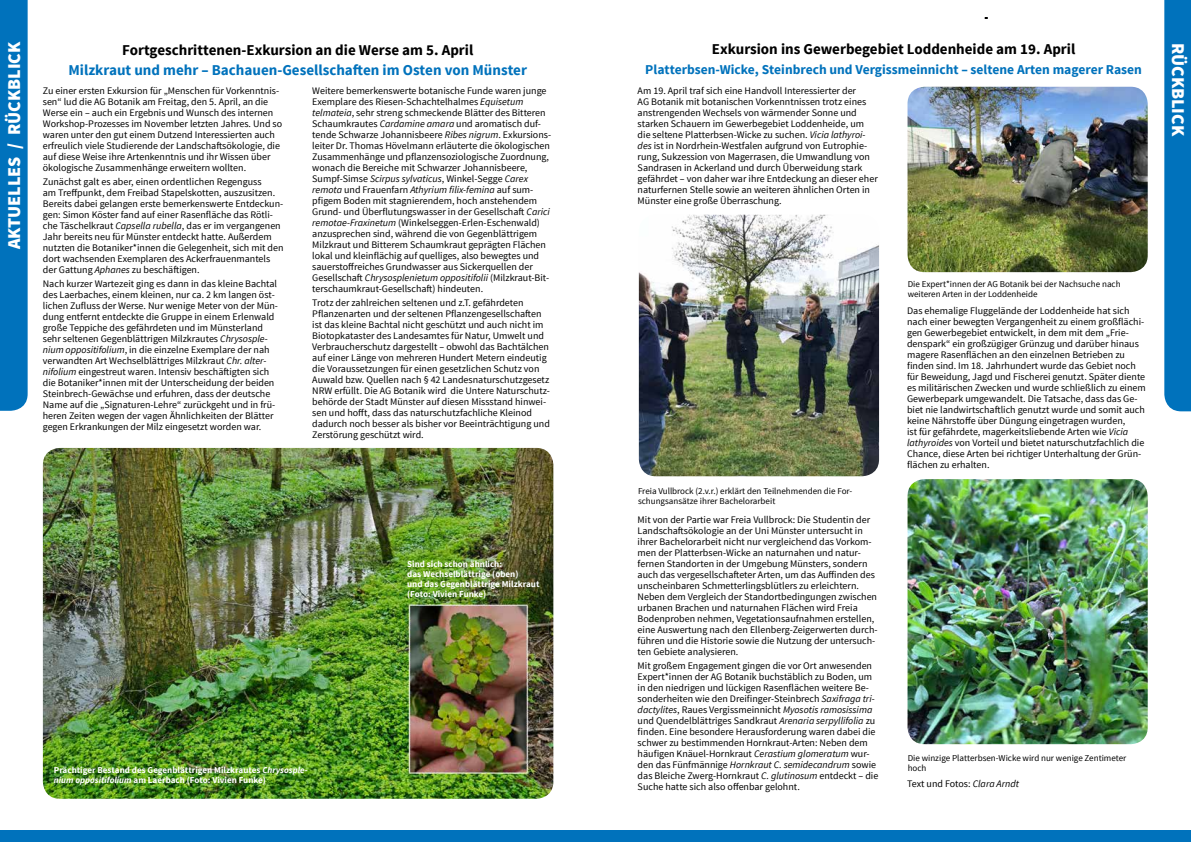
<style>
.page{position:relative;width:1191px;height:842px;background:#fff}
.page>*{position:absolute;margin:0;border:0;box-sizing:border-box;transform-origin:0 0}
.t1{font:900 18px "Source Sans Pro";color:#fff}
.t2{font:700 15px "Source Sans Pro";color:#000}
.t3{font:700 15px "Source Sans Pro";color:#0072bc}
.t4{font:700 13.5px "Source Sans Pro";color:#0072bc}
.t5{font:10px/11px "Source Sans Pro";color:#000}
.t6{font:9px/10px "Source Sans Pro";color:#000}
.t7{font:700 9px/10px "Source Sans Pro";color:#fff}
.s1{font-style:italic}
</style>
<div class="page">
<div style="left:0;top:831px;width:1191px;height:11px;background:#0072bc"></div>
<div style="left:0;top:0;width:28px;height:411px;background:#0072bc"></div>
<div style="left:1164px;top:0;width:27px;height:411px;background:#0072bc"></div>
<img style="left:43px;top:448px;width:510px;height:351px">
<img style="left:639px;top:215px;width:240px;height:261px">
<img style="left:907px;top:479px;width:240px;height:265px">
<img style="left:907px;top:87px;width:240px;height:185px">
<h1 class="t1" style="left:3px;top:249px;width:208px;rotate:-90deg">AKTUELLES / RÜCKBLICK</h1>
<h1 class="t1" style="left:1189px;top:43px;width:94px;rotate:90deg">RÜCKBLICK</h1>
<h2 class="t2" style="left:712px;top:39px;width:365px">Exkursion ins Gewerbegebiet Loddenheide am 19. April</h2>
<h3 class="t4" style="left:645px;top:61px;width:498px">Platterbsen-Wicke, Steinbrech und Vergissmeinnicht – seltene Arten magerer Rasen</h3>
<h2 class="t2" style="left:122px;top:41px;width:353px">Fortgeschrittenen-Exkursion an die Werse am 5. April</h2>
<h2 class="t3" style="left:68px;top:61px;width:460px">Milzkraut und mehr – Bachauen-Gesellschaften im Osten von Münster</h2>
<p class="t5" style="left:43px;top:86px;width:241px">Zu einer ersten Exkursion für „Menschen für Vorkenntnis&shy;sen“ lud die AG Botanik am Freitag, den 5. April, an die Werse ein – auch ein Ergebnis und Wunsch des internen Workshop-Prozesses im November letzten Jahres. Und so waren unter den gut einem Dutzend Interessierten auch erfreulich viele Studierende der Landschaftsökologie, die auf diese Weise ihre Artenkenntnis und ihr Wissen über ökologische Zusammenhänge erweitern wollten.</p>
<p class="t5" style="left:43px;top:177px;width:242px">Zunächst galt es aber, einen ordentlichen Regenguss<br>am Treffpunkt, dem Freibad Stapelskotten, auszusitzen.<br>Bereits dabei gelangen erste bemerkenswerte Entdeckun&shy;gen: Simon Köster fand auf einer Rasenfläche das Rötli&shy;che Täschelkraut <span class="s1">Capsella rubella</span>, das er im vergangenen Jahr bereits neu für Münster entdeckt hatte. Außerdem nutzten die Botaniker*innen die Gelegenheit, sich mit den dort wachsenden Exemplaren des Ackerfrauenmantels der Gattung <span class="s1">Aphanes</span> zu beschäftigen.</p>
<p class="t5" style="left:43px;top:279px;width:237px">Nach kurzer Wartezeit ging es dann in das kleine Bachtal des Laerbaches, einem kleinen, nur ca. 2 km langen öst&shy;lichen Zufluss der Werse. Nur wenige Meter von der Mün&shy;dung entfernt entdeckte die Gruppe in einem Erlenwald große Teppiche des gefährdeten und im Münsterland sehr seltenen Gegenblättrigen Milzkrautes <span class="s1">Chrysosple&shy;nium oppositifolium</span>, in die einzelne Exemplare der nah verwandten Art Wechselblättriges Milzkraut <span class="s1">Chr. alter&shy;nifolium</span> eingestreut waren. Intensiv beschäftigten sich die Botaniker*innen mit der Unterscheidung der beiden Steinbrech-Gewächse und erfuhren, dass der deutsche Name auf die „Signaturen-Lehre“ zurückgeht und in frü&shy;heren Zeiten wegen der vagen Ähnlichkeiten der Blätter gegen Erkrankungen der Milz eingesetzt worden war.</p>
<p class="t5" style="left:637px;top:86px;width:242px">Am 19. April traf sich eine Handvoll Interessierter der<br>AG Botanik mit botanischen Vorkenntnissen trotz eines anstrengenden Wechsels von wärmender Sonne und starken Schauern im Gewerbegebiet Loddenheide, um die seltene Platterbsen-Wicke zu suchen. <span class="s1">Vicia lathyroi&shy;des</span> ist in Nordrhein-Westfalen aufgrund von Eutrophie&shy;rung, Sukzession von Magerrasen, die Umwandlung von Sandrasen in Ackerland und durch Überweidung stark gefährdet – von daher war ihre Entdeckung an dieser eher naturfernen Stelle sowie an weiteren ähnlichen Orten in Münster eine große Überraschung.</p>
<p class="t5" style="left:312px;top:86px;width:240px">Weitere bemerkenswerte botanische Funde waren junge Exemplare des Riesen-Schachtelhalmes <span class="s1">Equisetum telmateia</span>, sehr streng schmeckende Blätter des Bitteren Schaumkrautes <span class="s1">Cardamine amara</span> und aromatisch duf&shy;tende Schwarze Johannisbeere <span class="s1">Ribes nigrum</span>. Exkursions&shy;leiter Dr. Thomas Hövelmann erläuterte die ökologischen Zusammenhänge und pflanzensoziologische Zuordnung, wonach die Bereiche mit Schwarzer Johannisbeere, Sumpf-Simse <span class="s1">Scirpus sylvaticus</span>, Winkel-Segge <span class="s1">Carex remota</span> und Frauenfarn <span class="s1">Athyrium filix-femina</span> auf sum&shy;pfigem Boden mit stagnierendem, hoch anstehendem Grund- und Überflutungswasser in der Gesellschaft <span class="s1">Carici remotae-Fraxinetum</span> (Winkelseggen-Erlen-Eschenwald) anzusprechen sind, während die von Gegenblättrigem Milzkraut und Bitterem Schaumkraut geprägten Flächen lokal und kleinflächig auf quelliges, also bewegtes und sauerstoffreiches Grundwasser aus Sickerquellen der Gesellschaft <span class="s1">Chrysosplenietum oppositifolii</span> (Milzkraut-Bit&shy;terschaumkraut-Gesellschaft) hindeuten.</p>
<p class="t5" style="left:312px;top:298px;width:239px">Trotz der zahlreichen seltenen und z.T. gefährdeten Pflanzenarten und der seltenen Pflanzengesellschaften ist das kleine Bachtal nicht geschützt und auch nicht im Biotopkataster des Landesamtes für Natur, Umwelt und Verbraucherschutz dargestellt – obwohl das Bachtälchen auf einer Länge von mehreren Hundert Metern eindeutig die Voraussetzungen für einen gesetzlichen Schutz von Auwald bzw. Quellen nach § 42 Landesnaturschutzgesetz NRW erfüllt. Die AG Botanik wird die Untere Naturschutz&shy;behörde der Stadt Münster auf diesen Missstand hinwei&shy;sen und hofft, dass das naturschutzfachliche Kleinod dadurch noch besser als bisher vor Beeinträchtigung und Zerstörung geschützt wird.</p>
<p class="t6" style="left:907px;top:279px;width:214px">Die Expert*innen der AG Botanik bei der Nachsuche nach weiteren Arten in der Loddenheide</p>
<p class="t5" style="left:907px;top:306px;width:240px">Das ehemalige Fluggelände der Loddenheide hat sich nach einer bewegten Vergangenheit zu einem großflächi&shy;gen Gewerbegebiet entwickelt, in dem mit dem „Frie&shy;denspark“ ein großzügiger Grünzug und darüber hinaus magere Rasenflächen an den einzelnen Betrieben zu finden sind. Im 18. Jahrhundert wurde das Gebiet noch für Beweidung, Jagd und Fischerei genutzt. Später diente es militärischen Zwecken und wurde schließlich zu einem Gewerbepark umgewandelt. Die Tatsache, dass das Ge&shy;biet nie landwirtschaftlich genutzt wurde und somit auch keine Nährstoffe über Düngung eingetragen wurden,<br>ist für gefährdete, magerkeitsliebende Arten wie <span class="s1">Vicia lathyroides</span> von Vorteil und bietet naturschutzfachlich die Chance, diese Arten bei richtiger Unterhaltung der Grün&shy;flächen zu erhalten.</p>
<p class="t7" style="left:54px;top:765px;width:255px">Prächtiger Bestand des Gegenblättrigen Milzkrautes <span class="s1">Chrysosple&shy;nium oppositifolium</span> am Laerbach (Foto: Vivien Funke)</p>
<p class="t7" style="left:407px;top:559px;width:134px">Sind sich schon ähnlich:<br>das Wechselblättrige (oben)<br>und das Gegenblättrige Milzkraut (Foto: Vivien Funke)</p>
<p class="t6" style="left:638px;top:486px;width:216px">Freia Vullbrock (2.v.r.) erklärt den Teilnehmenden die For&shy;schungsansätze ihrer Bachelorarbeit</p>
<p class="t5" style="left:637px;top:515px;width:241px">Mit von der Partie war Freia Vullbrock: Die Studentin der Landschaftsökologie an der Uni Münster untersucht in ihrer Bachelorarbeit nicht nur vergleichend das Vorkom&shy;men der Platterbsen-Wicke an naturnahen und natur&shy;fernen Standorten in der Umgebung Münsters, sondern auch das vergesellschafteter Arten, um das Auffinden des unscheinbaren Schmetterlingsblütlers zu erleichtern.<br>Neben dem Vergleich der Standortbedingungen zwischen urbanen Brachen und naturnahen Flächen wird Freia Bodenproben nehmen, Vegetationsaufnahmen erstellen, eine Auswertung nach den Ellenberg-Zeigerwerten durch&shy;führen und die Historie sowie die Nutzung der untersuch&shy;ten Gebiete analysieren.</p>
<p class="t5" style="left:637px;top:661px;width:242px">Mit großem Engagement gingen die vor Ort anwesenden Expert*innen der AG Botanik buchstäblich zu Boden, um in den niedrigen und lückigen Rasenflächen weitere Be&shy;sonderheiten wie den Dreifinger-Steinbrech <span class="s1">Saxifraga tri&shy;dactylites</span>, Raues Vergissmeinnicht <span class="s1">Myosotis ramosissima </span>und Quendelblättriges Sandkraut <span class="s1">Arenaria serpyllifolia</span> zu finden. Eine besondere Herausforderung waren dabei die schwer zu bestimmenden Hornkraut-Arten: Neben dem häufigen Knäuel-Hornkraut <span class="s1">Cerastium glomeratum</span> wur&shy;den das Fünfmännige <span class="s1">Hornkraut C. semidecandrum</span> sowie das Bleiche Zwerg-Hornkraut <span class="s1">C. glutinosum</span> entdeckt – die Suche hatte sich also offenbar gelohnt.</p>
<p class="t6" style="left:907px;top:753px;width:220px">Die winzige Platterbsen-Wicke wird nur wenige Zentimeter hoch</p>
<p class="t5" style="left:907px;top:779px;width:113px">Text und Fotos: <span class="s1">Clara Arndt</span></p>
</div>
